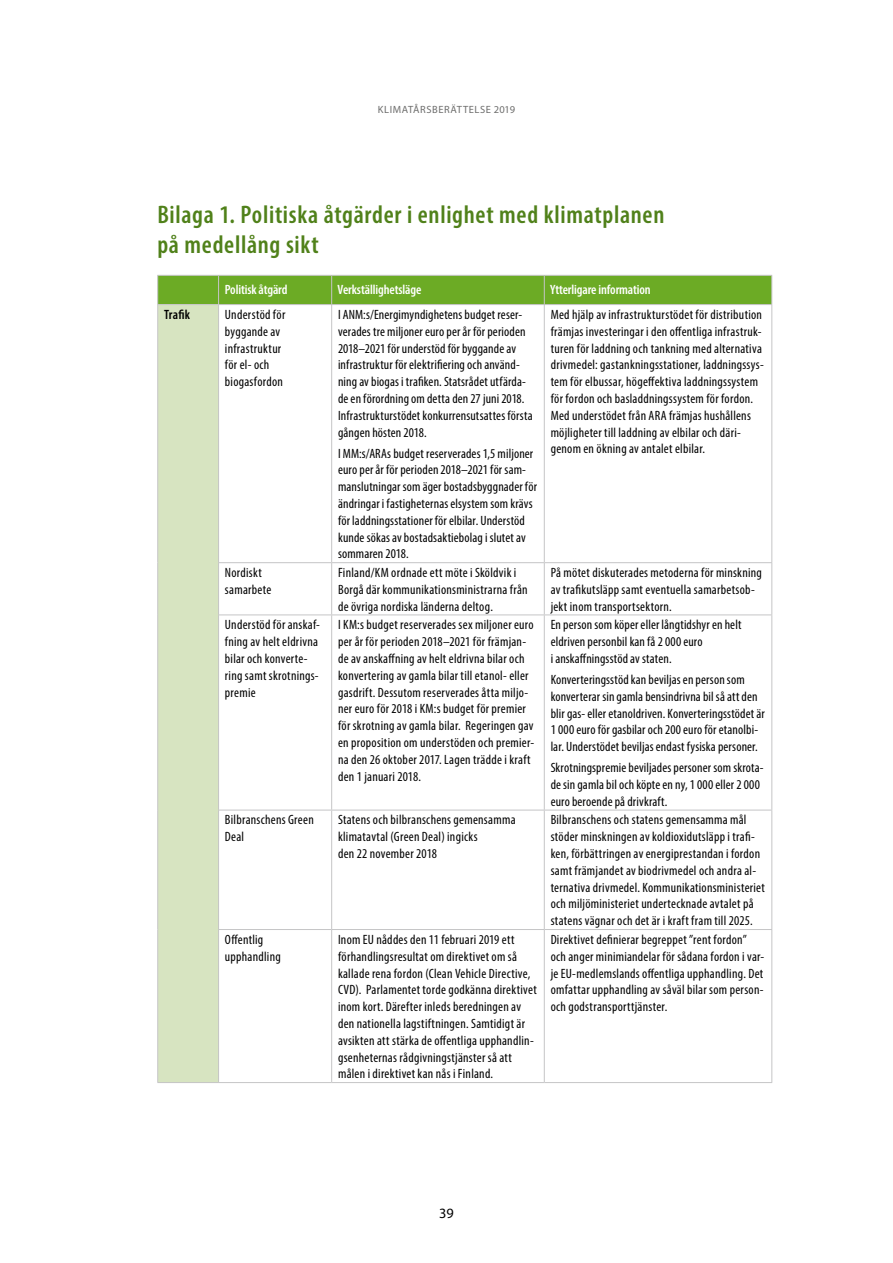
<style>
.page{position:relative;width:893px;height:1263px;background:#fff}
.page>*{position:absolute;margin:0;border:0;box-sizing:border-box;transform-origin:0 0}
.Otsikko_2_2_rivia{font:600 condensed 25.5px/30px "Myriad Pro";letter-spacing:.025em;color:#50811a}
.t1{font:14.25px "Myriad Pro";color:#000}
.Taulu_perus_vas{font:condensed 13.5px/16.8px "Myriad Pro";letter-spacing:.02em;color:#000}
.Taulu_sarakeotsikko{font:600 condensed 13.5px "Myriad Pro";letter-spacing:-.01em;color:#fff}
.Taulu_perus_vas-2{font:600 condensed 13.5px "Myriad Pro";color:#000}
.t2{font:10.5px "Myriad Pro";letter-spacing:.05em;color:#6e6e6d}
</style>
<div class="page">
<div style="left:158px;top:305px;width:61px;height:777px;background:#d7e4c1"></div>
<hr style="left:331px;top:305px;width:1px;height:257px;background:#c5c5c6">
<hr style="left:544px;top:305px;width:1px;height:257px;background:#c5c5c6">
<hr style="left:771px;top:305px;width:1px;height:257px;background:#c5c5c6">
<hr style="left:218px;top:562px;width:114px;height:1px;background:#c5c5c6">
<hr style="left:332px;top:562px;width:212px;height:1px;background:#c5c5c6">
<hr style="left:331px;top:563px;width:1px;height:51px;background:#c5c5c6">
<hr style="left:544px;top:562px;width:228px;height:1px;background:#c5c5c6">
<hr style="left:544px;top:563px;width:1px;height:51px;background:#c5c5c6">
<hr style="left:771px;top:563px;width:1px;height:51px;background:#c5c5c6">
<hr style="left:218px;top:614px;width:114px;height:1px;background:#c5c5c6">
<hr style="left:332px;top:614px;width:212px;height:1px;background:#c5c5c6">
<hr style="left:331px;top:615px;width:1px;height:195px;background:#c5c5c6">
<hr style="left:544px;top:614px;width:228px;height:1px;background:#c5c5c6">
<hr style="left:544px;top:615px;width:1px;height:195px;background:#c5c5c6">
<hr style="left:771px;top:615px;width:1px;height:195px;background:#c5c5c6">
<hr style="left:218px;top:810px;width:114px;height:1px;background:#c5c5c6">
<hr style="left:332px;top:810px;width:212px;height:1px;background:#c5c5c6">
<hr style="left:331px;top:810px;width:1px;height:119px;background:#c5c5c6">
<hr style="left:544px;top:810px;width:228px;height:1px;background:#c5c5c6">
<hr style="left:544px;top:810px;width:1px;height:119px;background:#c5c5c6">
<hr style="left:771px;top:810px;width:1px;height:119px;background:#c5c5c6">
<hr style="left:218px;top:929px;width:114px;height:1px;background:#c5c5c6">
<hr style="left:332px;top:929px;width:212px;height:1px;background:#c5c5c6">
<hr style="left:331px;top:930px;width:1px;height:152px;background:#c5c5c6">
<hr style="left:544px;top:929px;width:228px;height:1px;background:#c5c5c6">
<hr style="left:544px;top:930px;width:1px;height:152px;background:#c5c5c6">
<hr style="left:771px;top:930px;width:1px;height:152px;background:#c5c5c6">
<div style="left:157px;top:275px;width:615px;height:29px;background:#6cab25"></div>
<hr style="left:219px;top:304px;width:113px;height:1px;background:#c5c5c6">
<hr style="left:332px;top:304px;width:212px;height:1px;background:#c5c5c6">
<hr style="left:544px;top:304px;width:228px;height:1px;background:#c5c5c6">
<hr style="left:157px;top:1082px;width:62px;height:1px;background:#c5c5c6">
<hr style="left:219px;top:1082px;width:113px;height:1px;background:#c5c5c6">
<hr style="left:332px;top:1082px;width:212px;height:1px;background:#c5c5c6">
<hr style="left:544px;top:1082px;width:228px;height:1px;background:#c5c5c6">
<hr style="left:157px;top:304px;width:62px;height:1px;background:#c5c5c6">
<hr style="left:157px;top:305px;width:1px;height:258px;background:#c5c5c6">
<hr style="left:218px;top:305px;width:1px;height:257px;background:#c5c5c6">
<hr style="left:157px;top:563px;width:1px;height:52px;background:#c5c5c6">
<hr style="left:218px;top:563px;width:1px;height:51px;background:#c5c5c6">
<hr style="left:157px;top:615px;width:1px;height:195px;background:#c5c5c6">
<hr style="left:218px;top:615px;width:1px;height:195px;background:#c5c5c6">
<hr style="left:157px;top:810px;width:1px;height:119px;background:#c5c5c6">
<hr style="left:218px;top:810px;width:1px;height:119px;background:#c5c5c6">
<hr style="left:157px;top:929px;width:1px;height:153px;background:#c5c5c6">
<hr style="left:218px;top:930px;width:1px;height:152px;background:#c5c5c6">
<p class="t2" style="left:378px;top:103px;width:139px">KLIMATÅRSBERÄTTELSE 2019</p>
<p class="Otsikko_2_2_rivia" style="left:157px;top:199px;width:509px">Bilaga 1. Politiska åtgärder i enlighet med klimatplanen på medellång sikt</p>
<p class="Taulu_sarakeotsikko" style="left:225px;top:281px;width:64px">Politisk åtgärd</p>
<p class="Taulu_sarakeotsikko" style="left:338px;top:281px;width:85px">Verkställighetsläge</p>
<p class="Taulu_sarakeotsikko" style="left:550px;top:281px;width:102px">Ytterligare information</p>
<p class="Taulu_perus_vas-2" style="left:164px;top:306px;width:28px">Trafik</p>
<p class="Taulu_perus_vas" style="left:225px;top:306px;width:62px">Understöd för byggande av infrastruktur för el- och biogasfordon</p>
<p class="Taulu_perus_vas" style="left:338px;top:306px;width:196px">I ANM:s/Energimyndighetens budget reser&shy;verades tre miljoner euro per år för perioden 2018–2021 för understöd för byggande av infrastruktur för elektrifiering och använd&shy;ning av biogas i trafiken. Statsrådet utfärda&shy;de en förordning om detta den 27 juni 2018.<br>Infrastrukturstödet konkurrensutsattes första gången hösten 2018.</p>
<p class="Taulu_perus_vas" style="left:338px;top:445px;width:201px">I MM:s/ARAs budget reserverades 1,5 miljoner euro per år för perioden 2018–2021 för sam&shy;manslutningar som äger bostadsbyggnader för ändringar i fastigheternas elsystem som krävs för laddningsstationer för elbilar. Understöd kunde sökas av bostadsaktiebolag i slutet av sommaren 2018.</p>
<p class="Taulu_perus_vas" style="left:551px;top:306px;width:215px">Med hjälp av infrastrukturstödet för distribution främjas investeringar i den offentliga infrastruk&shy;turen för laddning och tankning med alternativa drivmedel: gastankningsstationer, laddningssys&shy;tem för elbussar, högeffektiva laddningssystem för fordon och basladdningssystem för fordon.<br>Med understödet från ARA främjas hushållens möjligheter till laddning av elbilar och däri&shy;genom en ökning av antalet elbilar.</p>
<p class="Taulu_perus_vas" style="left:225px;top:564px;width:48px">Nordiskt samarbete</p>
<p class="Taulu_perus_vas" style="left:338px;top:564px;width:191px">Finland/KM ordnade ett möte i Sköldvik i<br>Borgå där kommunikationsministrarna från de övriga nordiska länderna deltog.</p>
<p class="Taulu_perus_vas" style="left:551px;top:564px;width:213px">På mötet diskuterades metoderna för minskning av trafikutsläpp samt eventuella samarbetsob&shy;jekt inom transportsektorn.</p>
<p class="Taulu_perus_vas" style="left:225px;top:616px;width:97px">Understöd för anskaf&shy;fning av helt eldrivna bilar och konverte&shy;ring samt skrotnings&shy;premie</p>
<p class="Taulu_perus_vas" style="left:338px;top:616px;width:198px">I KM:s budget reserverades sex miljoner euro per år för perioden 2018–2021 för främjan&shy;de av anskaffning av helt eldrivna bilar och konvertering av gamla bilar till etanol- eller gasdrift. Dessutom reserverades åtta miljo&shy;ner euro för 2018 i KM:s budget för premier för skrotning av gamla bilar. Regeringen gav en proposition om understöden och premier&shy;na den 26 oktober 2017. Lagen trädde i kraft den 1 januari 2018.</p>
<p class="Taulu_perus_vas" style="left:551px;top:616px;width:192px">En person som köper eller långtidshyr en helt eldriven personbil kan få 2 000 euro<br>i anskaffningsstöd av staten.</p>
<p class="Taulu_perus_vas" style="left:551px;top:671px;width:216px">Konverteringsstöd kan beviljas en person som konverterar sin gamla bensindrivna bil så att den blir gas- eller etanoldriven. Konverteringsstödet är 1 000 euro för gasbilar och 200 euro för etanolbi&shy;lar. Understödet beviljas endast fysiska personer.</p>
<p class="Taulu_perus_vas" style="left:551px;top:759px;width:214px">Skrotningspremie beviljades personer som skrota&shy;de sin gamla bil och köpte en ny, 1 000 eller 2 000 euro beroende på drivkraft.</p>
<p class="Taulu_perus_vas" style="left:225px;top:811px;width:90px">Bilbranschens Green<br>Deal</p>
<p class="Taulu_perus_vas" style="left:338px;top:811px;width:179px">Statens och bilbranschens gemensamma</p>
<p class="Taulu_perus_vas" style="left:338px;top:828px;width:141px">klimatavtal (Green Deal) ingicks den 22 november 2018</p>
<p class="Taulu_perus_vas" style="left:551px;top:811px;width:216px">Bilbranschens och statens gemensamma mål stöder minskningen av koldioxidutsläpp i trafi&shy;ken, förbättringen av energiprestandan i fordon samt främjandet av biodrivmedel och andra al&shy;ternativa drivmedel. Kommunikationsministeriet och miljöministeriet undertecknade avtalet på statens vägnar och det är i kraft fram till 2025.</p>
<p class="Taulu_perus_vas" style="left:225px;top:931px;width:57px">Offentlig upphandling</p>
<p class="Taulu_perus_vas" style="left:338px;top:931px;width:200px">Inom EU nåddes den 11 februari 2019 ett förhandlingsresultat om direktivet om så kallade rena fordon (Clean Vehicle Directive, CVD). Parlamentet torde godkänna direktivet inom kort. Därefter inleds beredningen av den nationella lagstiftningen. Samtidigt är avsikten att stärka de offentliga upphandlin&shy;gsenheternas rådgivningstjänster så att målen i direktivet kan nås i Finland.</p>
<p class="Taulu_perus_vas" style="left:551px;top:931px;width:215px">Direktivet definierar begreppet ”rent fordon” och anger minimiandelar för sådana fordon i var&shy;je EU-medlemslands offentliga upphandling. Det omfattar upphandling av såväl bilar som person&shy;och godstransporttjänster.</p>
<p class="t1" style="left:439px;top:1204px;width:16px">39</p>
</div>
